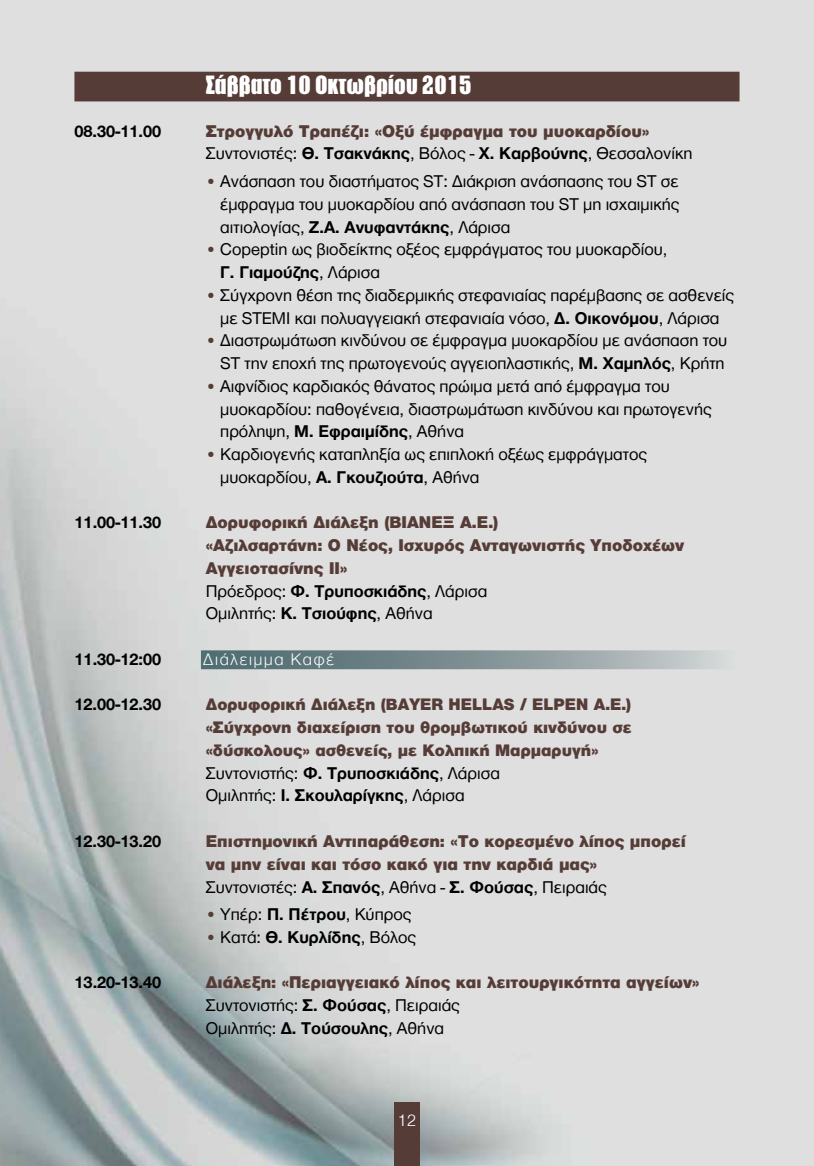
<style>
.page{position:relative;width:814px;height:1166px;background:#fff}
.page>*{position:absolute;margin:0;border:0;box-sizing:border-box;transform-origin:0 0}
.t1{font:900 24.5px "PF Fusion Sans";color:#fff}
.t2{font:17.5px/22.8px "Helvetica Neue Greek";color:#000}
.t3{font:900 17.5px/22.8px "Helvetica Neue Greek";color:#563c37}
.t4{font:700 17.5px "Helvetica Neue Greek";color:#000}
.t5{font:300 17.5px "Helvetica Neue Greek";color:#fff}
.t6{font:900 17.15px/22.8px "Helvetica Neue Greek";color:#563c37;text-align:justify}
.t7{font:300 17.15px "Helvetica Neue Greek";letter-spacing:.1em;color:#fff}
.s1{font-weight:400;color:#000}
.s2{font-weight:700;color:#000}
.s3{font-size:17.15px;color:#563c37}
.s4{font-weight:700}
</style>
<div class="page">
<img style="left:0;top:0;width:814px;height:1166px">
<div style="left:394px;top:1103px;width:25px;height:63px;background:#563c37"></div>
<div style="left:74px;top:72px;width:665px;height:29px;background:#563c37"></div>
<svg style="left:201px;top:650px;width:538px;height:19px;background:#87989b"></svg>
<h1 class="t1" style="left:206px;top:70px;width:267px">Σάββατο 10 Οκτωβρίου 2015</h1>
<p class="t4" style="left:74px;top:122px;width:88px">08.30-11.00</p>
<p class="t3" style="left:206px;top:119px;width:488px">Στρογγυλό Τραπέζι: «Οξύ έμφραγμα του μυοκαρδίου»<br><span class="s1">Συντονιστές:</span> <span class="s2">Θ. Τσακνάκης</span><span class="s1">, Βόλος -</span> <span class="s2">Χ. Καρβούνης</span><span class="s1">, Θεσσαλονίκη</span></p>
<p class="t2" style="left:220px;top:170px;width:461px;text-align:justify;text-indent:-15px"><span class="s3">•</span> Ανάσπαση του διαστήματος ST: Διάκριση ανάσπασης του ST σε έμφραγμα του μυοκαρδίου από ανάσπαση του ST μη ισχαιμικής αιτιολογίας, <span class="s4">Ζ.Α. Ανυφαντάκης</span>, Λάρισα</p>
<p class="t2" style="left:220px;top:238px;width:448px;text-indent:-15px"><span class="s3">•</span> Copeptin ως βιοδείκτης οξέος εμφράγματος του μυοκαρδίου,<br><span class="s4">Γ. Γιαμούζης</span>, Λάρισα</p>
<p class="t2" style="left:206px;top:284px;width:530px;text-align:center"><span class="s3">•</span> Σύγχρονη θέση της διαδερμικής στεφανιαίας παρέμβασης σε ασθενείς με STEMI και πολυαγγειακή στεφανιαία νόσο, <span class="s4">Δ. Οικονόμου</span>, Λάρισα</p>
<p class="t2" style="left:206px;top:329px;width:523px;text-align:right"><span class="s3">•</span> Διαστρωμάτωση κινδύνου σε έμφραγμα μυοκαρδίου με ανάσπαση του<br>ST την εποχή της πρωτογενούς αγγειοπλαστικής, <span class="s4">Μ. Χαμηλός</span>, Κρήτη</p>
<p class="t2" style="left:220px;top:375px;width:493px;text-indent:-15px"><span class="s3">•</span> Αιφνίδιος καρδιακός θάνατος πρώιμα μετά από έμφραγμα του μυοκαρδίου: παθογένεια, διαστρωμάτωση κινδύνου και πρωτογενής πρόληψη, <span class="s4">Μ. Εφραιμίδης</span>, Αθήνα</p>
<p class="t2" style="left:220px;top:443px;width:428px;text-indent:-15px"><span class="s3">•</span> Καρδιογενής καταπληξία ως επιπλοκή οξέως εμφράγματος μυοκαρδίου, <span class="s4">Α. Γκουζιούτα</span>, Αθήνα</p>
<p class="t4" style="left:74px;top:513px;width:88px">11.00-11.30</p>
<p class="t3" style="left:206px;top:511px;width:480px">Δορυφορική Διάλεξη (ΒΙΑΝΕΞ Α.Ε.)<br>«Αζιλσαρτάνη: Ο Νέος, Ισχυρός Ανταγωνιστής Υποδοχέων Αγγειοτασίνης ΙΙ»<br><span class="s1">Πρόεδρος:</span> <span class="s2">Φ. Τρυποσκιάδης</span><span class="s1">, Λάρισα<br>Ομιλητής:</span> <span class="s2">Κ. Τσιούφης</span><span class="s1">, Αθήνα</span></p>
<p class="t4" style="left:74px;top:650px;width:88px">11.30-12:00</p>
<p class="t7" style="left:203px;top:650px;width:132px">Διάλειμμα Καφέ</p>
<p class="t4" style="left:74px;top:695px;width:88px">12.00-12.30</p>
<p class="t6" style="left:206px;top:693px;width:427px">Δορυφορική Διάλεξη (ΒΑΥΕR HELLAS / ELPEN A.E.) «Σύγχρονη διαχείριση του θρομβωτικού κινδύνου σε «δύσκολους» ασθενείς, με Κολπική Μαρμαρυγή»</p>
<p class="t2" style="left:206px;top:761px;width:296px">Συντονιστής: <span class="s4">Φ. Τρυποσκιάδης</span>, Λάρισα<br>Ομιλητής: <span class="s4">Ι. Σκουλαρίγκης</span>, Λάρισα</p>
<p class="t4" style="left:74px;top:832px;width:88px">12.30-13.20</p>
<p class="t3" style="left:206px;top:830px;width:482px">Επιστημονική Αντιπαράθεση: «Το κορεσμένο λίπος μπορεί να μην είναι και τόσο κακό για την καρδιά μας»<br><span class="s1">Συντονιστές:</span> <span class="s2">Α. Σπανός</span><span class="s1">, Αθήνα -</span> <span class="s2">Σ. Φούσας</span><span class="s1">, Πειραιάς</span></p>
<p class="t2" style="left:206px;top:903px;width:207px"><span class="s3">•</span> Υπέρ: <span class="s4">Π. Πέτρου</span>, Κύπρος</p>
<p class="t2" style="left:206px;top:926px;width:212px"><span class="s3">•</span> Κατά: <span class="s4">Θ. Κυρλίδης</span>, Βόλος</p>
<p class="t4" style="left:74px;top:973px;width:88px">13.20-13.40</p>
<p class="t3" style="left:206px;top:971px;width:495px">Διάλεξη: «Περιαγγειακό λίπος και λειτουργικότητα αγγείων»<br><span class="s1">Συντονιστής:</span> <span class="s2">Σ. Φούσας</span><span class="s1">, Πειραιάς<br>Ομιλητής:</span> <span class="s2">Δ. Τούσουλης</span><span class="s1">, Αθήνα</span></p>
<p class="t5" style="left:398px;top:1111px;width:20px">12</p>
</div>
